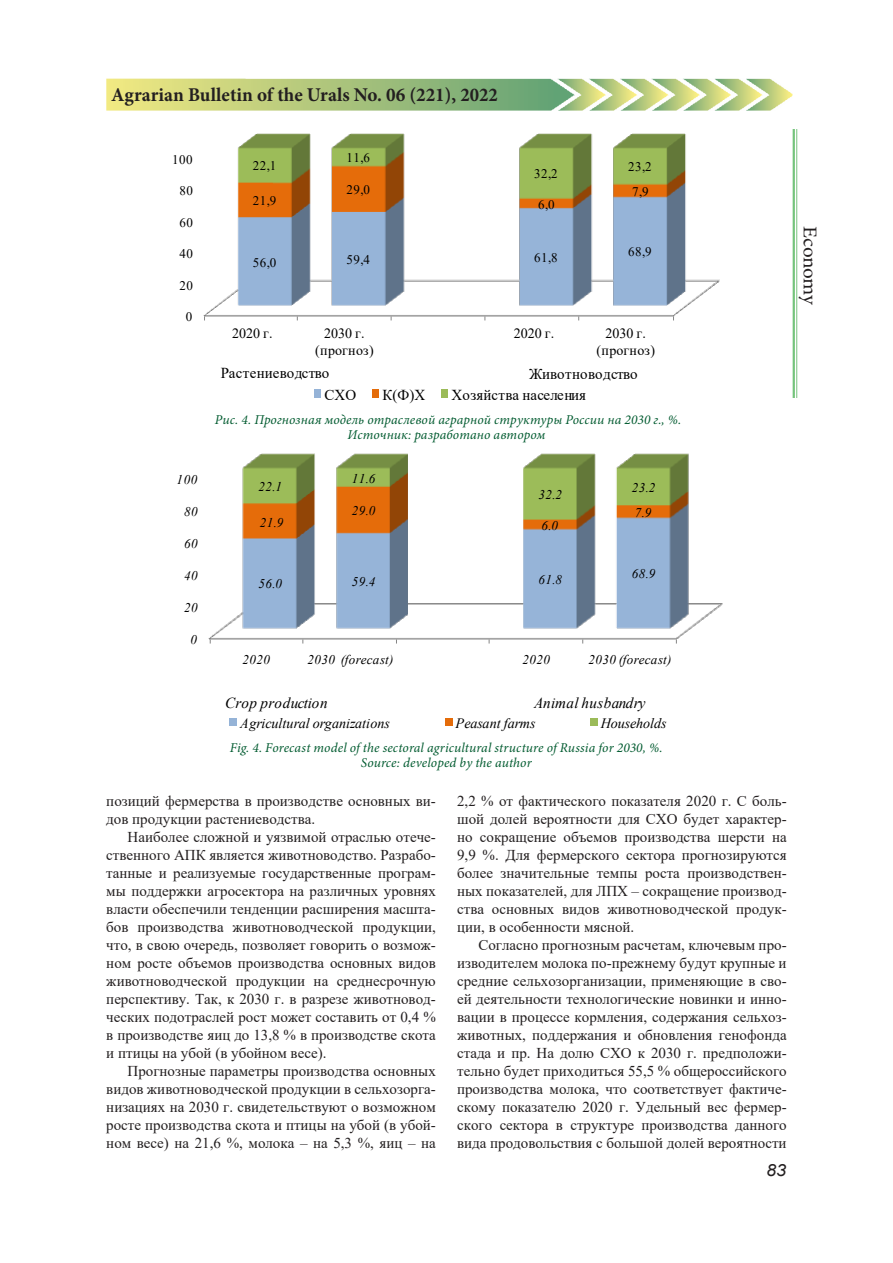
<style>
.page{position:relative;width:893px;height:1263px;background:#fff}
.page>*{position:absolute;margin:0;border:0;box-sizing:border-box;transform-origin:0 0}
.t1{font:700 19.5px "Minion Pro";color:#231f20}
.t2{font:19.5px "Minion Pro";letter-spacing:-.015em;color:#231f20;scale:1.08 1}
.t3{font:italic 16.8px "Arial";color:#231f20;scale:1.08 1}
.t4{font:italic 15.3px "Times New Roman";letter-spacing:.01em;color:#000}
.t5{font:15.15px "Times New Roman";color:#000}
.t6{font:15px/18px "Times New Roman";color:#231f20;text-align:justify}
.t7{font:italic 14.25px "Times New Roman";color:#000}
.t8{font:14.1px/16.2px "Times New Roman";color:#000;text-align:center}
.t9{font:italic 13.5px/15px "Minion Pro";letter-spacing:.01em;color:#025b30;text-align:center}
.t10{font:italic 13.2px "Times New Roman";letter-spacing:.04em;color:#000}
.t11{font:13.2px "Times New Roman";letter-spacing:.04em;color:#000}
</style>
<div class="page">
<hr style="left:793px;top:129px;width:2px;height:269px;background:#40ae49">
<hr style="left:796px;top:129px;width:1px;height:269px;background:#40ae49">
<img style="left:106px;top:79px;width:686px;height:32px">
<img style="left:203px;top:133px;width:517px;height:185px">
<div style="left:314px;top:389px;width:7px;height:8px;background:#95b3d7"></div>
<div style="left:372px;top:389px;width:7px;height:8px;background:#e46c0a"></div>
<div style="left:440px;top:389px;width:7px;height:8px;background:#9bbb59"></div>
<img style="left:208px;top:453px;width:515px;height:187px">
<div style="left:230px;top:718px;width:7px;height:7px;background:#95b3d7"></div>
<div style="left:445px;top:718px;width:7px;height:7px;background:#e46c0a"></div>
<div style="left:590px;top:718px;width:7px;height:7px;background:#9bbb59"></div>
<h1 class="t1" style="left:111px;top:81px;width:388px">Agrarian Bulletin of the Urals No. 06 (221), 2022</h1>
<p class="t11" style="left:172px;top:150px;width:22px">100</p>
<p class="t11" style="left:179px;top:181px;width:15px">80</p>
<p class="t11" style="left:179px;top:213px;width:15px">60</p>
<p class="t11" style="left:179px;top:244px;width:15px">40</p>
<p class="t11" style="left:179px;top:276px;width:15px">20</p>
<p class="t11" style="left:186px;top:307px;width:8px">0</p>
<p class="t11" style="left:253px;top:157px;width:25px">22,1</p>
<p class="t11" style="left:253px;top:191px;width:25px">21,9</p>
<p class="t11" style="left:347px;top:148px;width:25px">11,6</p>
<p class="t11" style="left:347px;top:180px;width:25px">29,0</p>
<p class="t11" style="left:534px;top:165px;width:25px">32,2</p>
<p class="t11" style="left:538px;top:195px;width:18px">6,0</p>
<p class="t11" style="left:628px;top:158px;width:25px">23,2</p>
<p class="t11" style="left:632px;top:182px;width:18px">7,9</p>
<p class="t11" style="left:253px;top:253px;width:25px">56,0</p>
<p class="t11" style="left:347px;top:250px;width:25px">59,4</p>
<p class="t11" style="left:534px;top:248px;width:25px">61,8</p>
<p class="t11" style="left:628px;top:243px;width:25px">68,9</p>
<p class="t8" style="left:232px;top:325px;width:42px">2020 г.</p>
<p class="t8" style="left:315px;top:325px;width:60px">2030 г. (прогноз)</p>
<p class="t8" style="left:514px;top:325px;width:42px">2020 г.</p>
<p class="t8" style="left:596px;top:325px;width:60px">2030 г. (прогноз)</p>
<p class="t5" style="left:221px;top:362px;width:110px">Растениеводство</p>
<p class="t5" style="left:529px;top:363px;width:110px">Животноводство</p>
<p class="t9" style="left:215px;top:412px;width:468px">Рис. 4. Прогнозная модель отраслевой аграрной структуры России на 2030 г., %.<br>Источник: разработано автором</p>
<p class="t5" style="left:325px;top:384px;width:33px">СХО</p>
<p class="t5" style="left:383px;top:384px;width:44px">К(Ф)Х</p>
<p class="t5" style="left:451px;top:384px;width:136px">Хозяйства населения</p>
<h1 class="t2" style="left:823px;top:226px;width:75px;rotate:90deg">Economy</h1>
<p class="t10" style="left:177px;top:470px;width:22px">100</p>
<p class="t10" style="left:184px;top:502px;width:15px">80</p>
<p class="t10" style="left:184px;top:534px;width:15px">60</p>
<p class="t10" style="left:184px;top:566px;width:15px">40</p>
<p class="t10" style="left:184px;top:598px;width:15px">20</p>
<p class="t10" style="left:190px;top:630px;width:8px">0</p>
<p class="t10" style="left:258px;top:477px;width:25px">22.1</p>
<p class="t10" style="left:260px;top:514px;width:25px">21.9</p>
<p class="t10" style="left:352px;top:469px;width:25px">11.6</p>
<p class="t10" style="left:352px;top:501px;width:25px">29.0</p>
<p class="t10" style="left:538px;top:485px;width:25px">32.2</p>
<p class="t10" style="left:541px;top:516px;width:18px">6.0</p>
<p class="t10" style="left:258px;top:575px;width:25px">56.0</p>
<p class="t10" style="left:352px;top:572px;width:25px">59.4</p>
<p class="t10" style="left:538px;top:570px;width:25px">61.8</p>
<p class="t10" style="left:632px;top:478px;width:25px">23.2</p>
<p class="t10" style="left:635px;top:503px;width:18px">7.9</p>
<p class="t10" style="left:632px;top:565px;width:25px">68.9</p>
<p class="t10" style="left:242px;top:650px;width:29px">2020</p>
<p class="t10" style="left:307px;top:650px;width:88px">2030 (forecast)</p>
<p class="t10" style="left:522px;top:650px;width:29px">2020</p>
<p class="t10" style="left:588px;top:650px;width:85px">2030 (forecast)</p>
<p class="t4" style="left:225px;top:692px;width:104px">Crop production</p>
<p class="t4" style="left:534px;top:692px;width:113px">Animal husbandry</p>
<p class="t9" style="left:230px;top:741px;width:434px">Fig. 4. Forecast model of the sectoral agricultural structure of Russia for 2030, %.<br>Source: developed by the author</p>
<p class="t7" style="left:240px;top:713px;width:151px">Agricultural organizations</p>
<p class="t7" style="left:455px;top:713px;width:82px">Peasant farms</p>
<p class="t7" style="left:601px;top:713px;width:67px">Households</p>
<p class="t6" style="left:106px;top:791px;width:331px">позиций фермерства в производстве основных ви&shy;дов продукции растениеводства.</p>
<p class="t6" style="left:106px;top:827px;width:331px;text-indent:21px">Наиболее сложной и уязвимой отраслью отече&shy;ственного АПК является животноводство. Разрабо&shy;танные и реализуемые государственные програм&shy;мы поддержки агросектора на различных уровнях власти обеспечили тенденции расширения масшта&shy;бов производства животноводческой продукции, что, в свою очередь, позволяет говорить о возмож&shy;ном росте объемов производства основных видов животноводческой продукции на среднесрочную перспективу. Так, к 2030 г. в разрезе животновод&shy;ческих подотраслей рост может составить от 0,4 % в производстве яиц до 13,8 % в производстве скота и птицы на убой (в убойном весе).</p>
<p class="t6" style="left:106px;top:1061px;width:331px;text-indent:21px">Прогнозные параметры производства основных видов животноводческой продукции в сельхозорга&shy;низациях на 2030 г. свидетельствуют о возможном росте производства скота и птицы на убой (в убой&shy;ном весе) на 21,6 %, молока – на 5,3 %, яиц – на</p>
<p class="t6" style="left:457px;top:791px;width:331px">2,2 % от фактического показателя 2020 г. С боль&shy;шой долей вероятности для СХО будет характер&shy;но сокращение объемов производства шерсти на 9,9 %. Для фермерского сектора прогнозируются более значительные темпы роста производствен&shy;ных показателей, для ЛПХ – сокращение производ&shy;ства основных видов животноводческой продук&shy;ции, в особенности мясной.</p>
<p class="t6" style="left:457px;top:935px;width:331px;text-indent:21px">Согласно прогнозным расчетам, ключевым про&shy;изводителем молока по-прежнему будут крупные и средние сельхозорганизации, применяющие в сво&shy;ей деятельности технологические новинки и инно&shy;вации в процессе кормления, содержания сельхоз&shy;животных, поддержания и обновления генофонда стада и пр. На долю СХО к 2030 г. предположи&shy;тельно будет приходиться 55,5 % общероссийского производства молока, что соответствует фактиче&shy;скому показателю 2020 г. Удельный вес фермер&shy;ского сектора в структуре производства данного вида продовольствия с большой долей вероятности</p>
<p class="t3" style="left:766px;top:1159px;width:20px">83</p>
</div>
